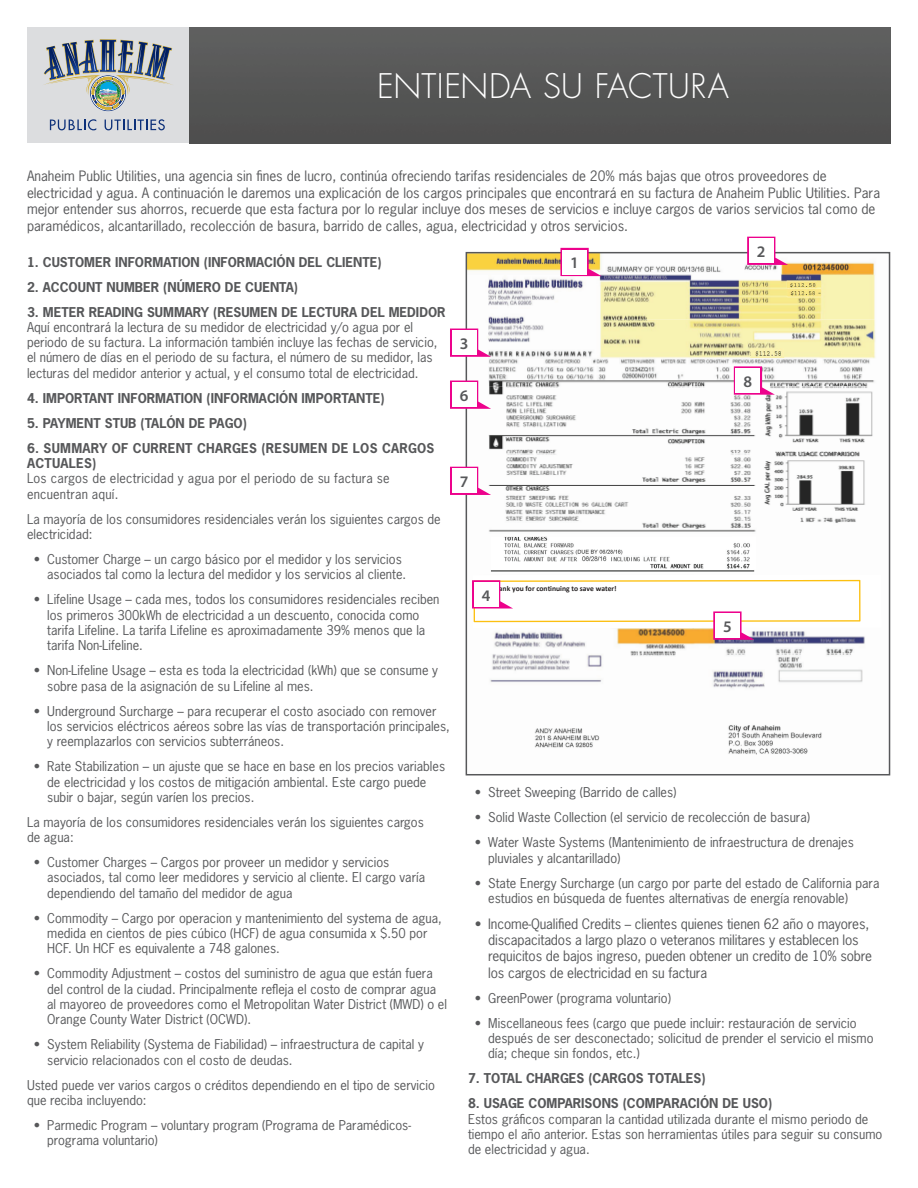
<style>
.page{position:relative;width:918px;height:1188px;background:#fff}
.page>*{position:absolute;margin:0;border:0;box-sizing:border-box;transform-origin:0 0}
.t1{font:300 33px "Futura Std";letter-spacing:.01em;color:#fff}
.t2{font:600 16.2px "Myriad Pro";color:#57585a}
.t3{font:13.5px/16.5px "News Gothic Std";color:#57585a}
.t4{font:12.75px/15.3px "News Gothic Std";color:#57585a}
.t5{font:700 12.75px "News Gothic Std";color:#57585a}
.t6{font:700 12.75px/15.3px "News Gothic Std";letter-spacing:.02em;color:#57585a}
.t7{font:700 7.5px "Calibri";letter-spacing:-.005em;color:#231f20}
.s1{font-size:12.75px}
</style>
<div class="page">
<img style="left:189px;top:27px;width:702px;height:116px">
<div style="left:27px;top:27px;width:162px;height:116px;background:#dcdddf"></div>
<svg style="left:50px;top:119px;width:46px;height:11px"></svg>
<svg style="left:105px;top:119px;width:60px;height:11px"></svg>
<img style="left:43px;top:40px;width:130px;height:71px">
<img style="left:469px;top:255px;width:407px;height:500px">
<img style="left:491px;top:536px;width:265px;height:37px">
<img style="left:750px;top:348px;width:34px;height:10px">
<img style="left:787px;top:280px;width:34px;height:18px">
<div style="left:466px;top:252px;width:424px;height:523px;border:2px solid #57585a"></div>
<svg style="left:560px;top:248px;width:42px;height:28px"></svg>
<div style="left:562px;top:250px;width:25px;height:25px;background:#fff"></div>
<svg style="left:747px;top:237px;width:41px;height:28px"></svg>
<div style="left:749px;top:238px;width:25px;height:25px;background:#fff"></div>
<svg style="left:450px;top:329px;width:41px;height:28px"></svg>
<div style="left:452px;top:330px;width:25px;height:25px;background:#fff"></div>
<svg style="left:450px;top:381px;width:41px;height:28px"></svg>
<div style="left:452px;top:382px;width:25px;height:25px;background:#fff"></div>
<svg style="left:450px;top:467px;width:41px;height:28px"></svg>
<div style="left:452px;top:468px;width:25px;height:25px;background:#fff"></div>
<svg style="left:734px;top:366px;width:41px;height:29px"></svg>
<div style="left:735px;top:368px;width:25px;height:25px;background:#fff"></div>
<svg style="left:472px;top:574px;width:404px;height:66px"></svg>
<div style="left:715px;top:613px;width:25px;height:25px;background:#fff"></div>
<h1 class="t1" style="left:377px;top:66px;width:353px">ENTIENDA SU FACTURA</h1>
<p class="t3" style="left:27px;top:168px;width:855px">Anaheim Public Utilities, una agencia sin fines de lucro, continúa ofreciendo tarifas residenciales de 20% más bajas que otros proveedores de electricidad y agua. A continuación le daremos una explicación de los cargos principales que encontrará en su factura de Anaheim Public Utilities. Para mejor entender sus ahorros, recuerde que esta factura por lo regular incluye dos meses de servicios e incluye cargos de varios servicios tal como de paramédicos, alcantarillado, recolección de basura, barrido de calles, agua, electricidad y otros servicios.</p>
<p class="t5" style="left:27px;top:253px;width:356px">1. CUSTOMER INFORMATION (INFORMACIÓN DEL CLIENTE)</p>
<p class="t5" style="left:27px;top:278px;width:273px">2. ACCOUNT NUMBER (NÚMERO DE CUENTA)</p>
<p class="t5" style="left:27px;top:303px;width:420px">3. METER READING SUMMARY (RESUMEN DE LECTURA DEL MEDIDOR</p>
<p class="t4" style="left:27px;top:319px;width:412px">Aquí encontrará la lectura de su medidor de electricidad y/o agua por el periodo de su factura. La información también incluye las fechas de servicio, el número de días en el periodo de su factura, el número de su medidor, las lecturas del medidor anterior y actual, y el consumo total de electricidad.</p>
<p class="t5" style="left:27px;top:390px;width:359px">4. IMPORTANT INFORMATION (INFORMACIÓN IMPORTANTE)</p>
<p class="t5" style="left:27px;top:415px;width:221px">5. PAYMENT STUB (TALÓN DE PAGO)</p>
<p class="t6" style="left:27px;top:440px;width:409px">6. SUMMARY OF CURRENT CHARGES (RESUMEN DE LOS CARGOS<br>ACTUALES)</p>
<p class="t4" style="left:27px;top:471px;width:364px">Los cargos de electricidad y agua por el periodo de su factura se encuentran aquí.</p>
<p class="t4" style="left:27px;top:511px;width:415px">La mayoría de los consumidores residenciales verán los siguientes cargos de electricidad:</p>
<p class="t4" style="left:47px;top:551px;width:361px;text-indent:-14px">• Customer Charge – un cargo básico por el medidor y los servicios asociados tal como la lectura del medidor y los servicios al cliente.</p>
<p class="t4" style="left:47px;top:592px;width:394px;text-indent:-14px">• Lifeline Usage – cada mes, todos los consumidores residenciales reciben los primeros 300kWh de electricidad a un descuento, conocida como tarifa Lifeline. La tarifa Lifeline es aproximadamente 39% menos que la tarifa Non-Lifeline.</p>
<p class="t4" style="left:47px;top:663px;width:392px;text-indent:-14px">• Non-Lifeline Usage – esta es toda la electricidad (kWh) que se consume y sobre pasa de la asignación de su Lifeline al mes.</p>
<p class="t4" style="left:47px;top:703px;width:404px;text-indent:-14px">• Underground Surcharge – para recuperar el costo asociado con remover los servicios eléctricos aéreos sobre las vías de transportación principales, y reemplazarlos con servicios subterráneos.</p>
<p class="t4" style="left:47px;top:759px;width:399px;text-indent:-14px">• Rate Stabilization – un ajuste que se hace en base en los precios variables de electricidad y los costos de mitigación ambiental. Este cargo puede subir o bajar, según varíen los precios.</p>
<p class="t4" style="left:27px;top:814px;width:398px">La mayoría de los consumidores residenciales verán los siguientes cargos de agua:</p>
<p class="t4" style="left:47px;top:855px;width:379px;text-indent:-14px">• Customer Charges – Cargos por proveer un medidor y servicios asociados, tal como leer medidores y servicio al cliente. El cargo varía dependiendo del tamaño del medidor de agua</p>
<p class="t4" style="left:47px;top:910px;width:396px;text-indent:-14px">• Commodity – Cargo por operacion y mantenimiento del systema de agua, medida en cientos de pies cúbico (HCF) de agua consumida x $.50 por<br>HCF. Un HCF es equivalente a 748 galones.</p>
<p class="t4" style="left:47px;top:966px;width:401px;text-indent:-14px">• Commodity Adjustment – costos del suministro de agua que están fuera del control de la ciudad. Principalmente refleja el costo de comprar agua al mayoreo de proveedores como el Metropolitan Water District (MWD) o el Orange County Water District (OCWD).</p>
<p class="t4" style="left:47px;top:1037px;width:378px;text-indent:-14px">• System Reliability (Systema de Fiabilidad) – infraestructura de capital y servicio relacionados con el costo de deudas.</p>
<p class="t4" style="left:27px;top:1077px;width:410px">Usted puede ver varios cargos o créditos dependiendo en el tipo de servicio que reciba incluyendo:</p>
<p class="t4" style="left:47px;top:1117px;width:365px;text-indent:-14px">• Parmedic Program – voluntary program (Programa de Paramédicos&shy;programa voluntario)</p>
<p class="t2" style="left:757px;top:241px;width:10px">2</p>
<p class="t2" style="left:570px;top:252px;width:10px">1</p>
<p class="t2" style="left:460px;top:333px;width:10px">3</p>
<p class="t2" style="left:744px;top:371px;width:10px">8</p>
<p class="t2" style="left:460px;top:385px;width:10px">6</p>
<p class="t2" style="left:460px;top:471px;width:10px">7</p>
<p class="t7" style="left:491px;top:583px;width:127px">Thank you for continuing to save water!</p>
<p class="t2" style="left:482px;top:585px;width:10px">4</p>
<p class="t2" style="left:723px;top:616px;width:10px">5</p>
<p class="t4" style="left:475px;top:785px;width:203px">• Street Sweeping (Barrido de calles)</p>
<p class="t4" style="left:475px;top:810px;width:337px">• Solid Waste Collection (el servicio de recolección de basura)</p>
<p class="t4" style="left:488px;top:835px;width:367px;text-indent:-14px">• Water Waste Systems (Mantenimiento de infraestructura de drenajes pluviales y alcantarillado)</p>
<p class="t4" style="left:488px;top:875px;width:393px;text-indent:-14px">• State Energy Surcharge (un cargo por parte del estado de California para estudios en búsqueda de fuentes alternativas de energía renovable)</p>
<p class="t3" style="left:488px;top:916px;width:385px;text-indent:-14px">• Income-Qualified Credits <span class="s1">–</span> clientes quienes tienen 62 año o mayores, discapacitados a largo plazo o veteranos militares y establecen los requicitos de bajos ingreso, pueden obtener un credito de 10% sobre los cargos de electricidad en su factura</p>
<p class="t4" style="left:475px;top:990px;width:198px">• GreenPower (programa voluntario)</p>
<p class="t4" style="left:488px;top:1015px;width:387px;text-indent:-14px">• Miscellaneous fees (cargo que puede incluir: restauración de servicio después de ser desconectado; solicitud de prender el servicio el mismo día; cheque sin fondos, etc.)</p>
<p class="t5" style="left:468px;top:1070px;width:239px">7. TOTAL CHARGES (CARGOS TOTALES)</p>
<p class="t5" style="left:468px;top:1095px;width:306px">8. USAGE COMPARISONS (COMPARACIÓN DE USO)</p>
<p class="t4" style="left:468px;top:1111px;width:416px">Estos gráficos comparan la cantidad utilizada durante el mismo periodo de tiempo el año anterior. Estas son herramientas útiles para seguir su consumo de electricidad y agua.</p>
</div>
